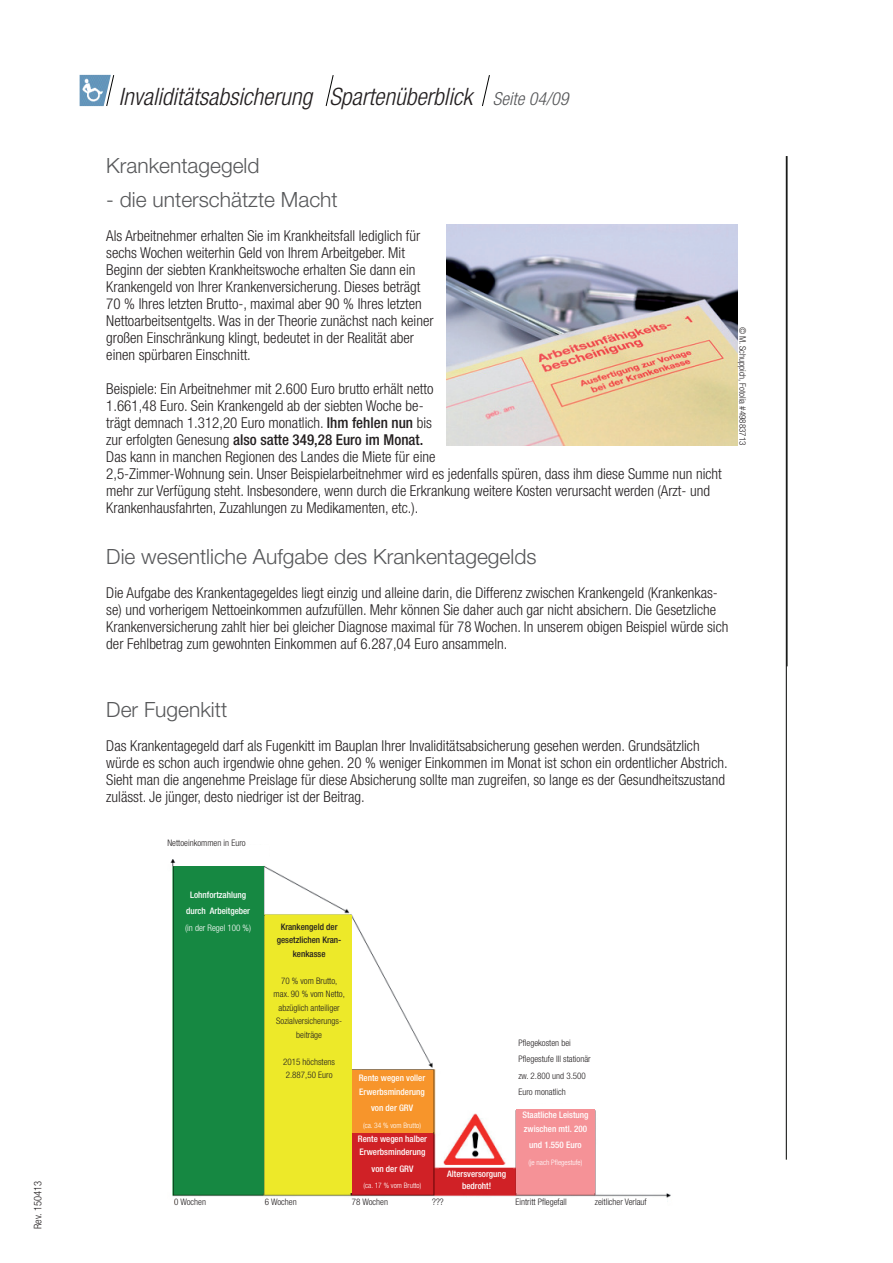
<style>
.page{position:relative;width:893px;height:1263px;background:#fff}
.page>*{position:absolute;margin:0;border:0;box-sizing:border-box;transform-origin:0 0}
.t1{font:italic 300 condensed 24px "Helvetica Neue LT Std";color:#231f20}
.t2{font:300 21px "Helvetica Neue LT Std";color:#57585a}
.t3{font:300 condensed 15px/17px "Helvetica Neue LT Std";color:#231f20}
.t4{font:300 condensed 10.5px "Helvetica Neue LT Std";color:#231f20}
.t5{font:300 condensed 9px/13.5px "Helvetica Neue LT Std";color:#231f20}
.t6{font:500 condensed 9px/13.5px "Helvetica Neue LT Std";color:#fff}
.t7{font:500 condensed 9px/13.5px "Helvetica Neue LT Std";color:#231f20;text-align:center}
.t8{font:300 condensed 9px "Helvetica Neue LT Std";color:#fff}
.t9{font:300 condensed 7.5px "Helvetica Neue LT Std";color:#fff}
.s1{font-size:18px;color:#57585a}
.s2{font-weight:500}
</style>
<div class="page">
<img style="left:80px;top:75px;width:26px;height:31px">
<svg style="left:106px;top:74px;width:9px;height:32px"></svg>
<svg style="left:482px;top:75px;width:8px;height:31px"></svg>
<svg style="left:325px;top:75px;width:9px;height:31px"></svg>
<hr style="left:786px;top:156px;width:1px;height:1004px;background:#010201">
<hr style="left:787px;top:156px;width:1px;height:510px;background:#010201">
<img style="left:446px;top:224px;width:291px;height:221px">
<img style="left:170px;top:859px;width:501px;height:345px">
<div style="left:174px;top:866px;width:90px;height:327px;background:#168842"></div>
<div style="left:265px;top:916px;width:86px;height:277px;background:#ede929"></div>
<div style="left:352px;top:1070px;width:81px;height:63px;background:#f7952b"></div>
<div style="left:352px;top:1134px;width:80px;height:59px;background:#d02126"></div>
<div style="left:439px;top:1168px;width:74px;height:25px;background:#d02126"></div>
<div style="left:516px;top:1109px;width:79px;height:84px;background:#f59297"></div>
<div style="left:514px;top:1039px;width:80px;height:64px;background:#fff"></div>
<div style="left:175px;top:1198px;width:491px;height:17px;background:#fff"></div>
<p class="t4" style="left:32px;top:1229px;width:49px;rotate:-90deg">Rev. 150413</p>
<h1 class="t1" style="left:119px;top:83px;width:451px">Invaliditätsabsicherung Spartenüberblick <span class="s1">Seite 04/09</span></h1>
<h2 class="t2" style="left:106px;top:153px;width:155px">Krankentagegeld</h2>
<h2 class="t2" style="left:106px;top:187px;width:233px">- die unterschätzte Macht</h2>
<p class="t3" style="left:106px;top:227px;width:329px">Als Arbeitnehmer erhalten Sie im Krankheitsfall lediglich für sechs Wochen weiterhin Geld von Ihrem Arbeitgeber. Mit Beginn der siebten Krankheitswoche erhalten Sie dann ein Krankengeld von Ihrer Krankenversicherung. Dieses beträgt 70 % Ihres letzten Brutto-, maximal aber 90 % Ihres letzten Nettoarbeitsentgelts. Was in der Theorie zunächst nach keiner großen Einschränkung klingt, bedeutet in der Realität aber einen spürbaren Einschnitt.</p>
<p class="t3" style="left:106px;top:380px;width:617px">Beispiele: Ein Arbeitnehmer mit 2.600 Euro brutto erhält netto<br>1.661,48 Euro. Sein Krankengeld ab der siebten Woche be-<br>trägt demnach 1.312,20 Euro monatlich. <span class="s2">Ihm fehlen nun</span> bis<br>zur erfolgten Genesung <span class="s2">also satte 349,28 Euro im Monat.<br></span>Das kann in manchen Regionen des Landes die Miete für eine<br>2,5-Zimmer-Wohnung sein. Unser Beispielarbeitnehmer wird es jedenfalls spüren, dass ihm diese Summe nun nicht mehr zur Verfügung steht. Insbesondere, wenn durch die Erkrankung weitere Kosten verursacht werden (Arzt- und Krankenhausfahrten, Zuzahlungen zu Medikamenten, etc.).</p>
<h2 class="t2" style="left:106px;top:544px;width:432px">Die wesentliche Aufgabe des Krankentagegelds</h2>
<p class="t3" style="left:106px;top:584px;width:624px">Die Aufgabe des Krankentagegeldes liegt einzig und alleine darin, die Differenz zwischen Krankengeld (Krankenkas&shy;se) und vorherigem Nettoeinkommen aufzufüllen. Mehr können Sie daher auch gar nicht absichern. Die Gesetzliche Krankenversicherung zahlt hier bei gleicher Diagnose maximal für 78 Wochen. In unserem obigen Beispiel würde sich der Fehlbetrag zum gewohnten Einkommen auf 6.287,04 Euro ansammeln.</p>
<p class="t5" style="left:749px;top:327px;width:120px;rotate:90deg">© M. Schuppich, Fotolia #49883713</p>
<h2 class="t2" style="left:106px;top:697px;width:122px">Der Fugenkitt</h2>
<p class="t3" style="left:106px;top:737px;width:623px">Das Krankentagegeld darf als Fugenkitt im Bauplan Ihrer Invaliditätsabsicherung gesehen werden. Grundsätzlich würde es schon auch irgendwie ohne gehen. 20 % weniger Einkommen im Monat ist schon ein ordentlicher Abstrich.<br>Sieht man die angenehme Preislage für diese Absicherung sollte man zugreifen, so lange es der Gesundheitszustand zulässt. Je jünger, desto niedriger ist der Beitrag.</p>
<p class="t5" style="left:167px;top:836px;width:80px">Nettoeinkommen in Euro</p>
<p class="t6" style="left:186px;top:886px;width:66px;line-height:16.5px;text-align:center">Lohnfortzahlung durch Arbeitgeber</p>
<p class="t8" style="left:185px;top:922px;width:67px">(in der Regel 100 %)</p>
<p class="t7" style="left:277px;top:920px;width:66px">Krankengeld der gesetzlichen Kran&shy;kenkasse</p>
<p class="t5" style="left:274px;top:974px;width:73px;text-align:center">70 % vom Brutto, max. 90 % vom Netto, abzüglich anteiliger<br>Sozialversicherungs&shy;beiträge</p>
<p class="t5" style="left:283px;top:1055px;width:53px">2015 höchstens<br>2.887,50 Euro</p>
<p class="t6" style="left:359px;top:1071px;width:68px">Rente wegen voller<br>Erwerbsminderung</p>
<p class="t6" style="left:371px;top:1101px;width:43px">von der GRV</p>
<p class="t9" style="left:363px;top:1120px;width:60px">(ca. 34 % vom Brutto)</p>
<p class="t6" style="left:358px;top:1132px;width:71px">Rente wegen halber<br>Erwerbsminderung</p>
<p class="t6" style="left:371px;top:1162px;width:43px">von der GRV</p>
<p class="t9" style="left:363px;top:1181px;width:60px">(ca. 17 % vom Brutto)</p>
<p class="t6" style="left:447px;top:1167px;width:60px;line-height:12px;text-align:center">Altersversorgung bedroht!</p>
<p class="t5" style="left:518px;top:1034px;width:74px;line-height:16.5px">Pflegekosten bei<br>Pflegestufe III stationär zw. 2.800 und 3.500<br>Euro monatlich</p>
<p class="t6" style="left:522px;top:1108px;width:68px">Staatliche Leistung zwischen mtl. 200</p>
<p class="t6" style="left:529px;top:1138px;width:54px">und 1.550 Euro</p>
<p class="t9" style="left:528px;top:1158px;width:55px">(je nach Pflegestufe)</p>
<p class="t5" style="left:174px;top:1195px;width:33px">0 Wochen</p>
<p class="t5" style="left:265px;top:1195px;width:33px">6 Wochen</p>
<p class="t5" style="left:352px;top:1195px;width:38px">78 Wochen</p>
<p class="t5" style="left:432px;top:1195px;width:13px">???</p>
<p class="t5" style="left:515px;top:1195px;width:53px">Eintritt Pflegefall</p>
<p class="t5" style="left:595px;top:1195px;width:53px">zeitlicher Verlauf</p>
</div>
